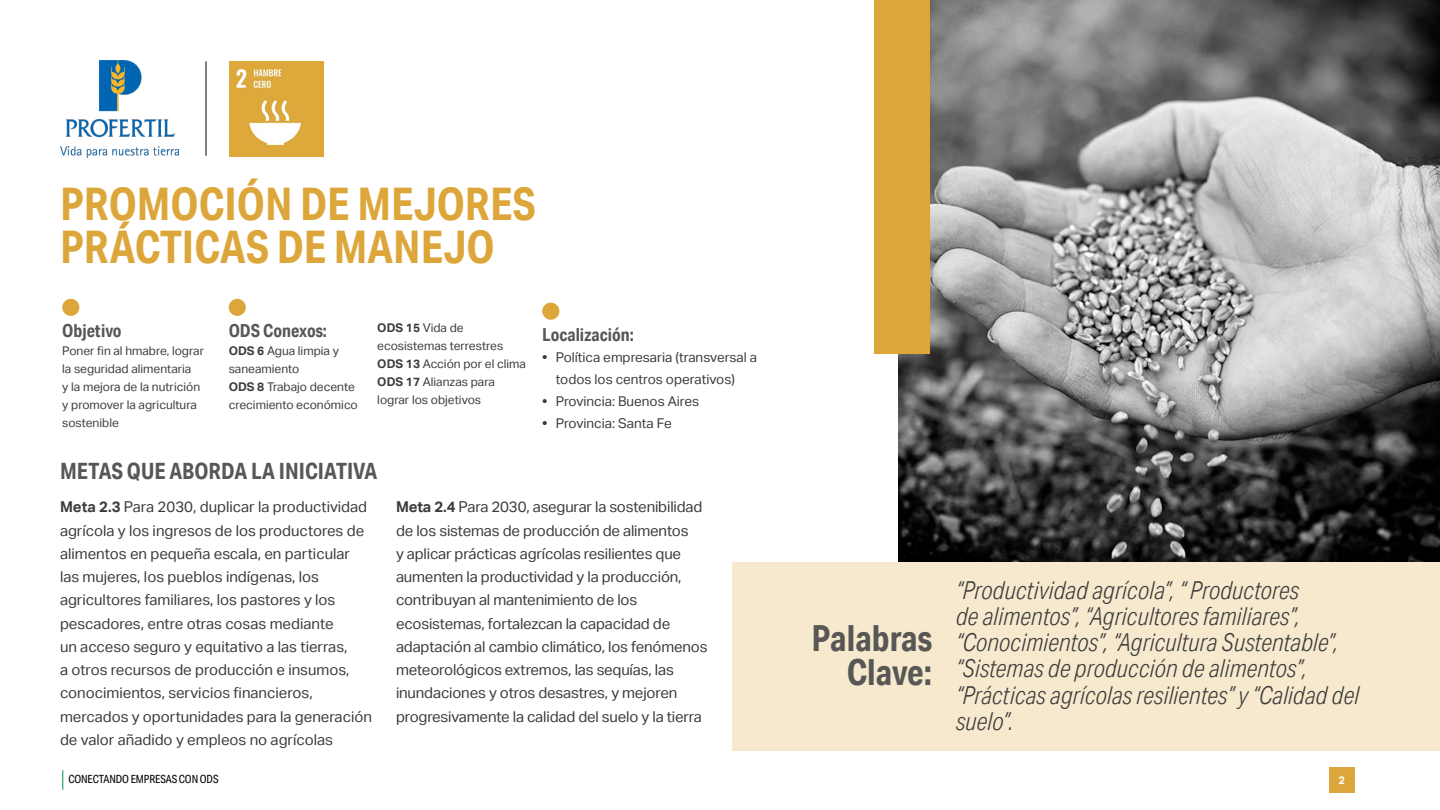
<style>
.page{position:relative;width:1440px;height:810px;background:#fff}
.page>*{position:absolute;margin:0;border:0;box-sizing:border-box;transform-origin:0 0}
.t1{font:700 45px/42.8px "Aktiv Grotesk Cd";color:#dda63a}
.t2{font:700 36px/33.8px "Aktiv Grotesk Cd";color:#575756;text-align:right}
.t3{font:italic 300 24.75px/26.2px "Aktiv Grotesk Cd";color:#3c3c3b}
.t4{font:700 22.5px "Aktiv Grotesk Cd";color:#575756}
.t5{font:700 18px "Aktiv Grotesk Cd";color:#575756}
.t6{font:15px/23.2px "Aktiv Grotesk";letter-spacing:-.01em;color:#3c3c3b}
.t7{font:13.5px/21.8px "Aktiv Grotesk";color:#3c3c3b}
.t8{font:12px/18px "Aktiv Grotesk";color:#3c3c3b}
.t9{font:11.25px "Aktiv Grotesk Cd";letter-spacing:-.01em;color:#000}
.t10{font:700 10.88px "Aktiv Grotesk";color:#fff}
.s1{font-weight:700}
</style>
<div class="page">
<svg style="left:62px;top:770px;width:1px;height:20px"></svg>
<div style="left:1329px;top:767px;width:25px;height:26px;background:#dda63a"></div>
<div style="left:732px;top:562px;width:708px;height:189px;background:#f7e9ce"></div>
<img style="left:898px;top:0;width:542px;height:562px">
<div style="left:874px;top:0;width:56px;height:354px;background:#dda63a"></div>
<div style="left:62px;top:299px;width:17px;height:17px;background:#dda63a;border-radius:50%"></div>
<div style="left:229px;top:299px;width:17px;height:17px;background:#dda63a;border-radius:50%"></div>
<div style="left:542px;top:303px;width:17px;height:17px;background:#dda63a;border-radius:50%"></div>
<img style="left:229px;top:61px;width:95px;height:95px">
<hr style="left:206px;top:61px;width:1px;height:95px;background:#000">
<img style="left:60px;top:60px;width:119px;height:97px">
<p class="t1" style="left:60px;top:182px;width:478px">PROMOCIÓN DE MEJORES<br>PRÁCTICAS DE MANEJO</p>
<p class="t5" style="left:62px;top:319px;width:61px">Objetivo</p>
<p class="t8" style="left:62px;top:342px;width:143px">Poner fin al hmabre, lograr la seguridad alimentaria<br>y la mejora de la nutrición y promover la agricultura sostenible</p>
<p class="t5" style="left:229px;top:319px;width:100px">ODS Conexos:</p>
<p class="t8" style="left:229px;top:342px;width:112px"><span class="s1">ODS 6</span> Agua limpia y saneamiento</p>
<p class="t8" style="left:229px;top:378px;width:131px"><span class="s1">ODS 8</span> Trabajo decente crecimiento económico</p>
<p class="t8" style="left:377px;top:319px;width:150px"><span class="s1">ODS 15</span> Vida de ecosistemas terrestres<br><span class="s1">ODS 13</span> Acción por el clima</p>
<p class="t8" style="left:377px;top:373px;width:119px"><span class="s1">ODS 17</span> Alianzas para lograr los objetivos</p>
<p class="t5" style="left:542px;top:323px;width:93px">Localización:</p>
<p class="t7" style="left:556px;top:347px;width:203px;text-indent:-14px"><span class="s1">•</span> Política empresaria (transversal a todos los centros operativos)</p>
<p class="t7" style="left:542px;top:390px;width:158px"><span class="s1">•</span> Provincia: Buenos Aires</p>
<p class="t7" style="left:542px;top:412px;width:131px"><span class="s1">•</span> Provincia: Santa Fe</p>
<p class="t4" style="left:60px;top:458px;width:319px">METAS QUE ABORDA LA INICIATIVA</p>
<p class="t6" style="left:60px;top:496px;width:314px"><span class="s1">Meta 2.3</span> Para 2030, duplicar la productividad agrícola y los ingresos de los productores de alimentos en pequeña escala, en particular las mujeres, los pueblos indígenas, los agricultores familiares, los pastores y los pescadores, entre otras cosas mediante<br>un acceso seguro y equitativo a las tierras,<br>a otros recursos de producción e insumos, conocimientos, servicios financieros, mercados y oportunidades para la generación de valor añadido y empleos no agrícolas</p>
<p class="t6" style="left:396px;top:496px;width:313px"><span class="s1">Meta 2.4</span> Para 2030, asegurar la sostenibilidad de los sistemas de producción de alimentos<br>y aplicar prácticas agrícolas resilientes que aumenten la productividad y la producción, contribuyan al mantenimiento de los ecosistemas, fortalezcan la capacidad de adaptación al cambio climático, los fenómenos meteorológicos extremos, las sequías, las inundaciones y otros desastres, y mejoren progresivamente la calidad del suelo y la tierra</p>
<p class="t2" style="left:811px;top:621px;width:122px">Palabras<br>Clave:</p>
<p class="t3" style="left:956px;top:577px;width:405px">“Productividad agrícola”, “ Productores<br>de alimentos”, “Agricultores familiares”, “Conocimientos”, “Agricultura Sustentable”, “Sistemas de producción de alimentos”, “Prácticas agrícolas resilientes” y “Calidad del suelo”.</p>
<p class="t9" style="left:68px;top:773px;width:152px">CONECTANDO EMPRESAS CON ODS</p>
<p class="t10" style="left:1338px;top:774px;width:8px">2</p>
</div>
